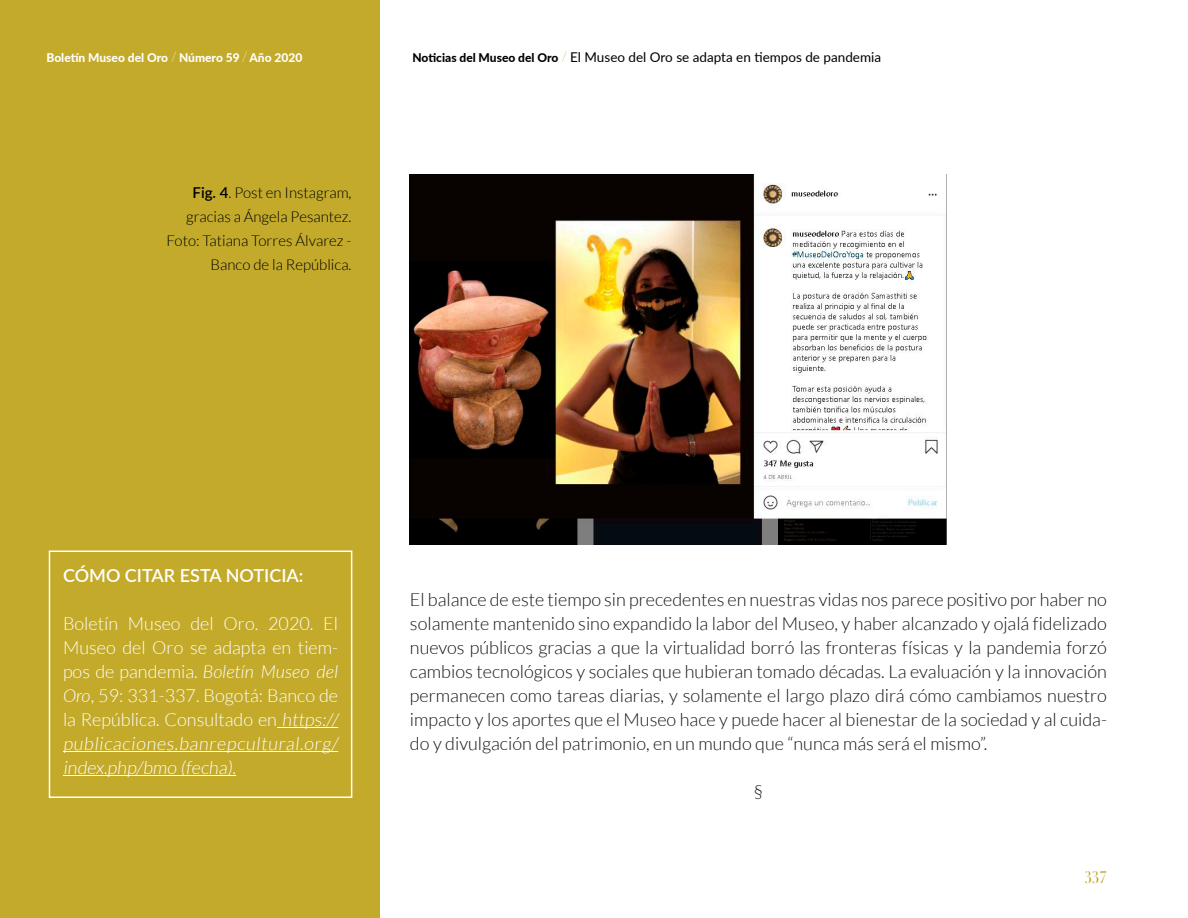
<style>
.page{position:relative;width:1188px;height:918px;background:#fff}
.page>*{position:absolute;margin:0;border:0;box-sizing:border-box;transform-origin:0 0}
.t1{font:300 18px/24px "Lato";color:#121212;text-align:justify}
.t2{font:300 18px/24px "Lato";color:#fff}
.t3{font:600 18px "Lato";color:#fff}
.t4{font:16.65px "Didot LH Headline";color:#c3aa2b}
.t5{font:300 15px/24px "Lato";color:#000;text-align:right}
.t6{font:13.5px "Lato";color:#000}
.t7{font:800 12px "Lato";color:#fff}
.s1{font-family:"Didot LH Headline";font-weight:400;font-size:15px}
.s2{font-weight:600}
.s3{font-weight:800;font-size:12px}
.s4{font-family:"Didot LH Headline";font-size:15px;color:#c3aa2b}
.s5{font-style:italic}
</style>
<div class="page">
<div style="left:0;top:0;width:380px;height:918px;background:#c3aa2b"></div>
<img style="left:410px;top:174px;width:537px;height:371px">
<hr style="left:277px;top:727px;width:61px;height:1px;background:#fff">
<hr style="left:63px;top:751px;width:275px;height:1px;background:#fff">
<hr style="left:63px;top:775px;width:173px;height:1px;background:#fff">
<div style="left:49px;top:550px;width:303px;height:248px;border:2px solid #fff"></div>
<p class="t7" style="left:46px;top:49px;width:257px">Boletín Museo del Oro <span class="s1">/</span> Número 59 <span class="s1">/</span> Año 2020</p>
<p class="t5" style="left:167px;top:181px;width:186px"><span class="s2">Fig. 4</span>. Post en Instagram, gracias a Ángela Pesantez.<br>Foto: Tatiana Torres Álvarez -<br>Banco de la República.</p>
<p class="t6" style="left:412px;top:48px;width:470px"><span class="s3">Noticias del Museo del Oro</span> <span class="s4">/</span> El Museo del Oro se adapta en tiempos de pandemia</p>
<p class="t3" style="left:63px;top:562px;width:242px">CÓMO CITAR ESTA NOTICIA:</p>
<p class="t2" style="left:63px;top:612px;width:279px">Boletín Museo del Oro. 2020. El Museo del Oro se adapta en tiem&shy;pos de pandemia. <span class="s5">Boletín Museo del Oro</span>, 59: 331-337. Bogotá: Banco de la República. Consultado en https:// publicaciones.banrepcultural.org/ index.php/bmo (fecha).</p>
<p class="t1" style="left:410px;top:588px;width:698px">El balance de este tiempo sin precedentes en nuestras vidas nos parece positivo por haber no solamente mantenido sino expandido la labor del Museo, y haber alcanzado y ojalá fidelizado nuevos públicos gracias a que la virtualidad borró las fronteras físicas y la pandemia forzó cambios tecnológicos y sociales que hubieran tomado décadas. La evaluación y la innovación permanecen como tareas diarias, y solamente el largo plazo dirá cómo cambiamos nuestro impacto y los aportes que el Museo hace y puede hacer al bienestar de la sociedad y al cuida&shy;do y divulgación del patrimonio, en un mundo que “nunca más será el mismo”.</p>
<p class="t1" style="left:754px;top:780px;width:11px">§</p>
<p class="t4" style="left:1085px;top:867px;width:24px">337</p>
</div>
